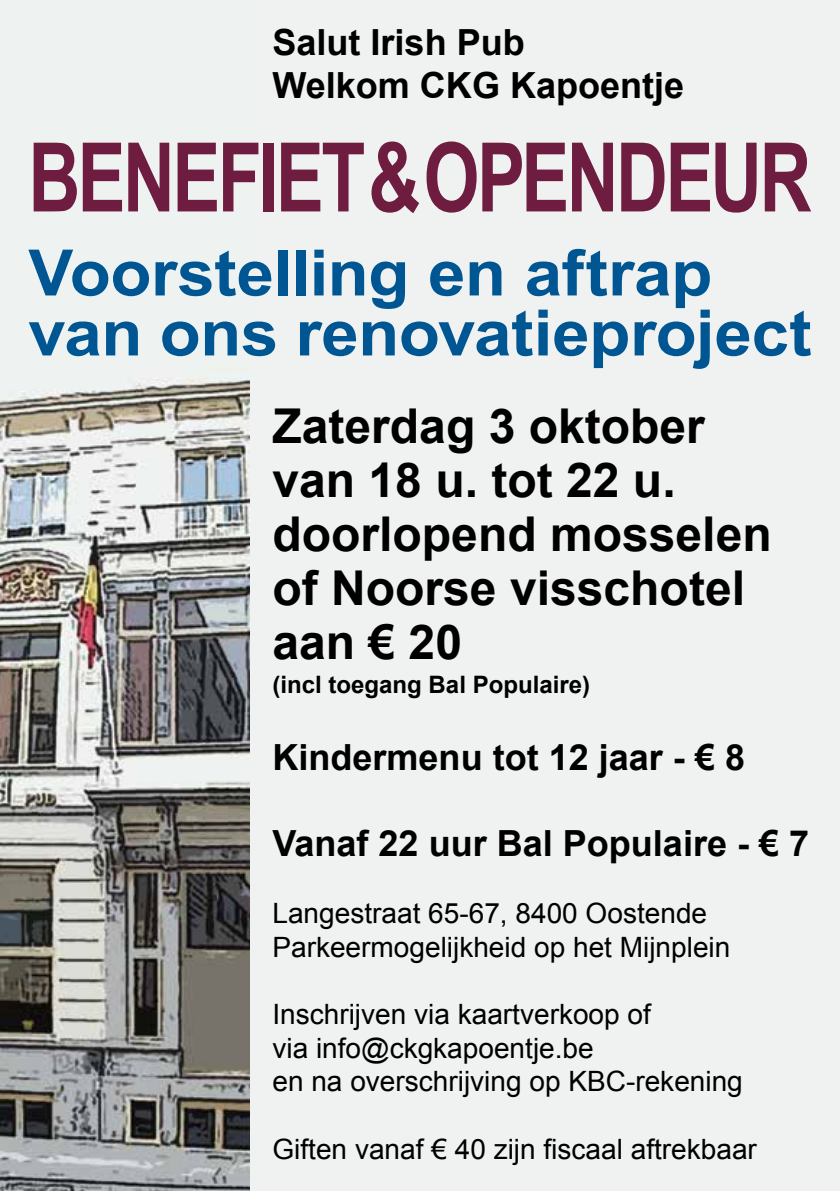
<style>
.page{position:relative;width:840px;height:1191px;background:#fff}
.page>*{position:absolute;margin:0;border:0;box-sizing:border-box;transform-origin:0 0}
.t1{font:700 96px "Arial";letter-spacing:-.035em;color:#6e1c3f;scale:.75 1}
.t2{font:700 64px/60px "Arial";letter-spacing:-.005em;color:#005692;scale:1.05 1}
.t3{font:700 48px/54px "Arial";color:#000}
.t4{font:700 36px/43.2px "Arial";color:#000}
.t5{font:28px/33.6px "Arial";color:#000}
.t6{font:700 24px "Arial";color:#000}
</style>
<div class="page">
<div style="left:200px;top:0;width:639px;height:1191px;background:#eff2f0"></div>
<img style="left:0;top:0;width:249px;height:1191px">
<p class="t4" style="left:272px;top:21px;width:413px">Salut Irish Pub<br>Welkom CKG Kapoentje</p>
<h1 class="t1" style="left:28px;top:114px;width:1045px">BENEFIET &amp; OPENDEUR</h1>
<h2 class="t2" style="left:28px;top:245px;width:747px">Voorstelling en aftrap van ons renovatieproject</h2>
<h3 class="t3" style="left:272px;top:401px;width:500px">Zaterdag 3 oktober van 18 u. tot 22 u. doorlopend mosselen of Noorse visschotel aan € 20</h3>
<p class="t6" style="left:272px;top:668px;width:319px">(incl toegang Bal Populaire)</p>
<p class="t4" style="left:272px;top:736px;width:474px">Kindermenu tot 12 jaar - € 8</p>
<p class="t4" style="left:272px;top:823px;width:538px">Vanaf 22 uur Bal Populaire - € 7</p>
<p class="t5" style="left:272px;top:897px;width:459px">Langestraat 65-67, 8400 Oostende<br>Parkeermogelijkheid op het Mijnplein</p>
<p class="t5" style="left:272px;top:997px;width:471px">Inschrijven via kaartverkoop of<br>via info@ckgkapoentje.be<br>en na overschrijving op KBC-rekening</p>
<p class="t5" style="left:272px;top:1132px;width:486px">Giften vanaf € 40 zijn fiscaal aftrekbaar</p>
</div>
